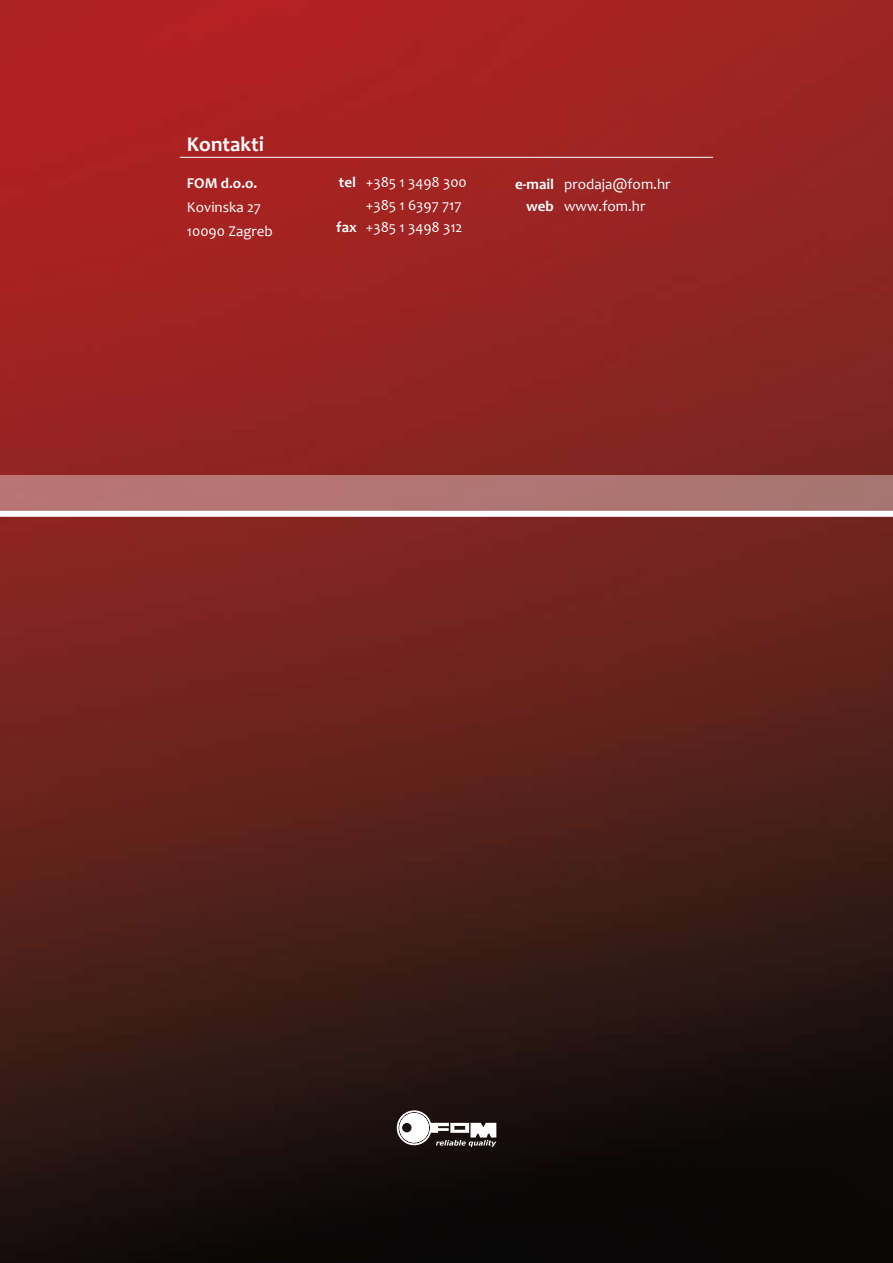
<style>
.page{position:relative;width:893px;height:1263px;background:#fff}
.page>*{position:absolute;margin:0;border:0;box-sizing:border-box;transform-origin:0 0}
.t1{font:700 21px "Candara";color:#fff}
.t2{font:15px/22.5px "Candara";color:#fff}
.t3{font:700 15px/22.5px "Candara";color:#fff;text-align:right}
</style>
<div class="page">
<img style="left:0;top:0;width:893px;height:1263px">
<svg style="left:397px;top:1110px;width:99px;height:37px"></svg>
<hr style="left:180px;top:157px;width:533px;height:1px;background:#fff">
<div style="left:0;top:511px;width:893px;height:6px;background:#fff"></div>
<div style="left:0;top:475px;width:893px;height:38px;background:#b27572"></div>
<h1 class="t1" style="left:187px;top:132px;width:79px">Kontakti</h1>
<p class="t3" style="left:187px;top:171px;width:72px">FOM d.o.o.</p>
<p class="t2" style="left:187px;top:195px;width:88px;line-height:24px">Kovinska 27<br>10090 Zagreb</p>
<p class="t3" style="left:339px;top:171px;width:18px">tel</p>
<p class="t3" style="left:336px;top:216px;width:22px">fax</p>
<p class="t2" style="left:366px;top:171px;width:102px">+385 1 3498 300 +385 1 6397 717 +385 1 3498 312</p>
<p class="t3" style="left:515px;top:173px;width:40px">e-mail web</p>
<p class="t2" style="left:564px;top:173px;width:108px">prodaja@fom.hr www.fom.hr</p>
</div>
